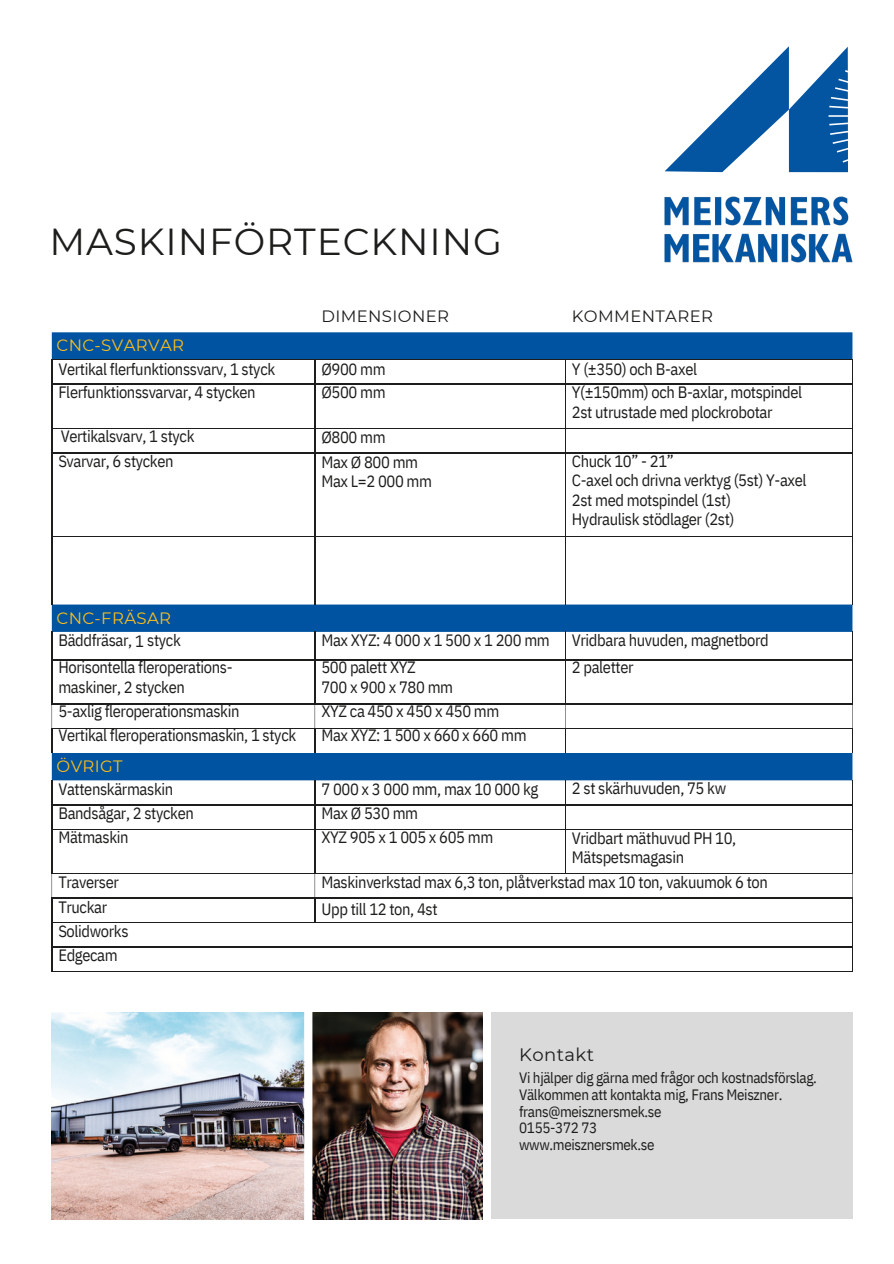
<style>
.page{position:relative;width:894px;height:1264px;background:#fff}
.page>*{position:absolute;margin:0;border:0;box-sizing:border-box;transform-origin:0 0}
.t1{font:37.5px "Montserrat";letter-spacing:.025em;color:#1d1d1b}
.t2{font:18px "Montserrat";letter-spacing:.025em;color:#1d1d1b}
.t3{font:16.5px/23.7px "IBM Plex Sans Cond";letter-spacing:-.025em;color:#1d1d1b}
.t4{font:16.5px "Montserrat";letter-spacing:.025em;color:#fcbd1c}
.t5{font:16.5px "Montserrat";letter-spacing:.025em;color:#1d1d1b}
.t6{font:15px/16.8px "IBM Plex Sans Cond";letter-spacing:-.025em;color:#1d1d1b}
</style>
<div class="page">
<svg style="left:52px;top:332px;width:800px;height:448px"></svg>
<hr style="left:52px;top:359px;width:263px;height:1px;background:#1d1d1b">
<svg style="left:52px;top:360px;width:1px;height:24px"></svg>
<hr style="left:315px;top:359px;width:250px;height:1px;background:#1d1d1b">
<svg style="left:314px;top:360px;width:1px;height:24px"></svg>
<hr style="left:565px;top:359px;width:287px;height:1px;background:#1d1d1b">
<svg style="left:565px;top:360px;width:1px;height:24px"></svg>
<svg style="left:852px;top:360px;width:1px;height:24px"></svg>
<hr style="left:52px;top:384px;width:263px;height:1px;background:#1d1d1b">
<hr style="left:52px;top:384px;width:1px;height:44px;background:#1d1d1b">
<hr style="left:315px;top:384px;width:250px;height:1px;background:#1d1d1b">
<hr style="left:314px;top:384px;width:1px;height:44px;background:#1d1d1b">
<hr style="left:565px;top:384px;width:287px;height:1px;background:#1d1d1b">
<hr style="left:565px;top:384px;width:1px;height:44px;background:#1d1d1b">
<hr style="left:852px;top:384px;width:1px;height:44px;background:#1d1d1b">
<hr style="left:52px;top:428px;width:263px;height:1px;background:#1d1d1b">
<svg style="left:52px;top:429px;width:1px;height:23px"></svg>
<hr style="left:315px;top:428px;width:250px;height:1px;background:#1d1d1b">
<svg style="left:314px;top:429px;width:1px;height:23px"></svg>
<hr style="left:565px;top:428px;width:287px;height:1px;background:#1d1d1b">
<svg style="left:565px;top:429px;width:1px;height:23px"></svg>
<svg style="left:852px;top:428px;width:1px;height:24px"></svg>
<hr style="left:52px;top:452px;width:263px;height:1px;background:#1d1d1b">
<hr style="left:52px;top:453px;width:1px;height:83px;background:#1d1d1b">
<hr style="left:315px;top:452px;width:250px;height:1px;background:#1d1d1b">
<hr style="left:314px;top:453px;width:1px;height:83px;background:#1d1d1b">
<hr style="left:565px;top:452px;width:287px;height:1px;background:#1d1d1b">
<hr style="left:565px;top:453px;width:1px;height:83px;background:#1d1d1b">
<hr style="left:852px;top:453px;width:1px;height:83px;background:#1d1d1b">
<hr style="left:52px;top:537px;width:1px;height:67px;background:#1d1d1b">
<hr style="left:314px;top:537px;width:1px;height:67px;background:#1d1d1b">
<hr style="left:565px;top:537px;width:1px;height:67px;background:#1d1d1b">
<hr style="left:852px;top:537px;width:1px;height:67px;background:#1d1d1b">
<svg style="left:52px;top:632px;width:1px;height:27px"></svg>
<svg style="left:314px;top:632px;width:1px;height:27px"></svg>
<svg style="left:565px;top:632px;width:1px;height:27px"></svg>
<svg style="left:852px;top:632px;width:1px;height:27px"></svg>
<hr style="left:52px;top:659px;width:263px;height:1px;background:#1d1d1b">
<hr style="left:52px;top:660px;width:1px;height:43px;background:#1d1d1b">
<hr style="left:315px;top:659px;width:250px;height:1px;background:#1d1d1b">
<hr style="left:314px;top:660px;width:1px;height:43px;background:#1d1d1b">
<hr style="left:565px;top:659px;width:287px;height:1px;background:#1d1d1b">
<hr style="left:565px;top:660px;width:1px;height:43px;background:#1d1d1b">
<hr style="left:852px;top:660px;width:1px;height:43px;background:#1d1d1b">
<hr style="left:52px;top:703px;width:263px;height:1px;background:#1d1d1b">
<hr style="left:315px;top:703px;width:250px;height:1px;background:#1d1d1b">
<hr style="left:565px;top:703px;width:287px;height:1px;background:#1d1d1b">
<hr style="left:52px;top:728px;width:263px;height:1px;background:#1d1d1b">
<svg style="left:52px;top:704px;width:1px;height:49px"></svg>
<hr style="left:315px;top:728px;width:250px;height:1px;background:#1d1d1b">
<svg style="left:314px;top:704px;width:1px;height:49px"></svg>
<hr style="left:565px;top:728px;width:287px;height:1px;background:#1d1d1b">
<svg style="left:565px;top:704px;width:1px;height:49px"></svg>
<svg style="left:852px;top:704px;width:1px;height:49px"></svg>
<hr style="left:52px;top:804px;width:263px;height:1px;background:#1d1d1b">
<svg style="left:52px;top:780px;width:1px;height:49px"></svg>
<hr style="left:315px;top:804px;width:250px;height:1px;background:#1d1d1b">
<svg style="left:314px;top:780px;width:1px;height:49px"></svg>
<hr style="left:565px;top:804px;width:287px;height:1px;background:#1d1d1b">
<svg style="left:565px;top:780px;width:1px;height:49px"></svg>
<svg style="left:852px;top:780px;width:1px;height:49px"></svg>
<hr style="left:52px;top:829px;width:263px;height:1px;background:#1d1d1b">
<hr style="left:52px;top:829px;width:1px;height:44px;background:#1d1d1b">
<hr style="left:315px;top:829px;width:250px;height:1px;background:#1d1d1b">
<hr style="left:314px;top:829px;width:1px;height:44px;background:#1d1d1b">
<hr style="left:565px;top:829px;width:287px;height:1px;background:#1d1d1b">
<hr style="left:565px;top:829px;width:1px;height:44px;background:#1d1d1b">
<hr style="left:852px;top:829px;width:1px;height:44px;background:#1d1d1b">
<hr style="left:52px;top:873px;width:263px;height:1px;background:#1d1d1b">
<hr style="left:315px;top:873px;width:250px;height:1px;background:#1d1d1b">
<hr style="left:565px;top:873px;width:287px;height:1px;background:#1d1d1b">
<hr style="left:52px;top:897px;width:263px;height:1px;background:#1d1d1b">
<hr style="left:315px;top:897px;width:250px;height:1px;background:#1d1d1b">
<svg style="left:314px;top:874px;width:1px;height:48px"></svg>
<hr style="left:565px;top:897px;width:287px;height:1px;background:#1d1d1b">
<hr style="left:52px;top:922px;width:263px;height:1px;background:#1d1d1b">
<hr style="left:315px;top:922px;width:250px;height:1px;background:#1d1d1b">
<hr style="left:565px;top:922px;width:287px;height:1px;background:#1d1d1b">
<hr style="left:52px;top:946px;width:263px;height:1px;background:#1d1d1b">
<svg style="left:52px;top:874px;width:1px;height:97px"></svg>
<hr style="left:315px;top:946px;width:250px;height:1px;background:#1d1d1b">
<hr style="left:565px;top:946px;width:287px;height:1px;background:#1d1d1b">
<svg style="left:852px;top:873px;width:1px;height:98px"></svg>
<hr style="left:52px;top:971px;width:263px;height:1px;background:#1d1d1b">
<hr style="left:315px;top:971px;width:250px;height:1px;background:#1d1d1b">
<hr style="left:565px;top:971px;width:287px;height:1px;background:#1d1d1b">
<hr style="left:52px;top:536px;width:263px;height:1px;background:#1d1d1b">
<hr style="left:315px;top:536px;width:250px;height:1px;background:#1d1d1b">
<hr style="left:565px;top:536px;width:287px;height:1px;background:#1d1d1b">
<div style="left:491px;top:1012px;width:361px;height:207px;background:#dadada"></div>
<img style="left:52px;top:1012px;width:430px;height:207px">
<svg style="left:664px;top:46px;width:183px;height:126px"></svg>
<img style="left:664px;top:196px;width:189px;height:67px">
<p class="t1" style="left:49px;top:218px;width:454px">MASKINFÖRTECKNING</p>
<h2 class="t4" style="left:56px;top:335px;width:129px">CNC-SVARVAR</h2>
<p class="t3" style="left:58px;top:357px;width:218px">Vertikal flerfunktionssvarv, 1 styck<br>Flerfunktionssvarvar, 4 stycken</p>
<p class="t3" style="left:61px;top:424px;width:135px">Vertikalsvarv, 1 styck</p>
<p class="t3" style="left:58px;top:449px;width:117px">Svarvar, 6 stycken</p>
<h2 class="t5" style="left:321px;top:306px;width:129px">DIMENSIONER</h2>
<p class="t5" style="left:571px;top:306px;width:143px">KOMMENTARER</p>
<p class="t3" style="left:321px;top:357px;width:66px">Ø900 mm<br>Ø500 mm</p>
<p class="t3" style="left:321px;top:425px;width:66px">Ø800 mm</p>
<p class="t3" style="left:321px;top:450px;width:98px">Max Ø 800 mm</p>
<h2 class="t3" style="left:321px;top:469px;width:112px">Max L=2 000 mm</h2>
<p class="t3" style="left:571px;top:357px;width:232px">Y (±350) och B-axel<br>Y(±150mm) och B-axlar, motspindel</p>
<p class="t3" style="left:571px;top:399px;width:202px">2st utrustade med plockrobotar</p>
<p class="t3" style="left:571px;top:451px;width:236px;line-height:19.2px">Chuck 10” - 21”<br>C-axel och drivna verktyg (5st) Y-axel<br>2st med motspindel (1st)<br>Hydraulisk stödlager (2st)</p>
<p class="t4" style="left:56px;top:607px;width:116px">CNC-FRÄSAR</p>
<h2 class="t3" style="left:58px;top:628px;width:124px">Bäddfräsar, 1 styck</h2>
<p class="t3" style="left:58px;top:655px;width:176px">Horisontella fleroperations-</p>
<h2 class="t3" style="left:58px;top:674px;width:128px">maskiner, 2 stycken</h2>
<p class="t3" style="left:58px;top:699px;width:182px">5-axlig fleroperationsmaskin</p>
<p class="t3" style="left:58px;top:723px;width:239px">Vertikal fleroperationsmaskin, 1 styck</p>
<h1 class="t4" style="left:56px;top:756px;width:68px">ÖVRIGT</h1>
<p class="t3" style="left:58px;top:777px;width:137px">Vattenskärmaskin<br>Bandsågar, 2 stycken<br>Mätmaskin</p>
<p class="t3" style="left:58px;top:870px;width:62px">Traverser</p>
<p class="t3" style="left:58px;top:894px;width:50px">Truckar</p>
<p class="t3" style="left:58px;top:918px;width:72px">Solidworks</p>
<p class="t3" style="left:58px;top:943px;width:61px">Edgecam</p>
<p class="t3" style="left:321px;top:626px;width:230px;line-height:27px">Max XYZ: 4 000 x 1 500 x 1 200 mm<br>500 palett XYZ</p>
<p class="t3" style="left:321px;top:674px;width:133px">700 x 900 x 780 mm</p>
<p class="t3" style="left:321px;top:699px;width:179px">XYZ ca 450 x 450 x 450 mm</p>
<p class="t3" style="left:321px;top:723px;width:207px">Max XYZ: 1 500 x 660 x 660 mm</p>
<p class="t3" style="left:571px;top:626px;width:198px;line-height:27px">Vridbara huvuden, magnetbord<br>2 paletter</p>
<p class="t3" style="left:321px;top:777px;width:218px">7 000 x 3 000 mm, max 10 000 kg<br>Max Ø 530 mm<br>XYZ 905 x 1 005 x 605 mm</p>
<p class="t3" style="left:571px;top:776px;width:156px">2 st skärhuvuden, 75 kw</p>
<p class="t3" style="left:571px;top:826px;width:166px">Vridbart mäthuvud PH 10,</p>
<p class="t3" style="left:571px;top:845px;width:114px">Mätspetsmagasin</p>
<p class="t3" style="left:321px;top:870px;width:448px">Maskinverkstad max 6,3 ton, plåtverkstad max 10 ton, vakuumok 6 ton</p>
<p class="t3" style="left:321px;top:897px;width:118px">Upp till 12 ton, 4st</p>
<p class="t2" style="left:519px;top:1043px;width:76px">Kontakt</p>
<p class="t6" style="left:519px;top:1068px;width:299px">Vi hjälper dig gärna med frågor och kostnadsförslag.<br>Välkommen att kontakta mig, Frans Meiszner. frans@meisznersmek.se<br>0155-372 73<br>www.meisznersmek.se</p>
</div>
